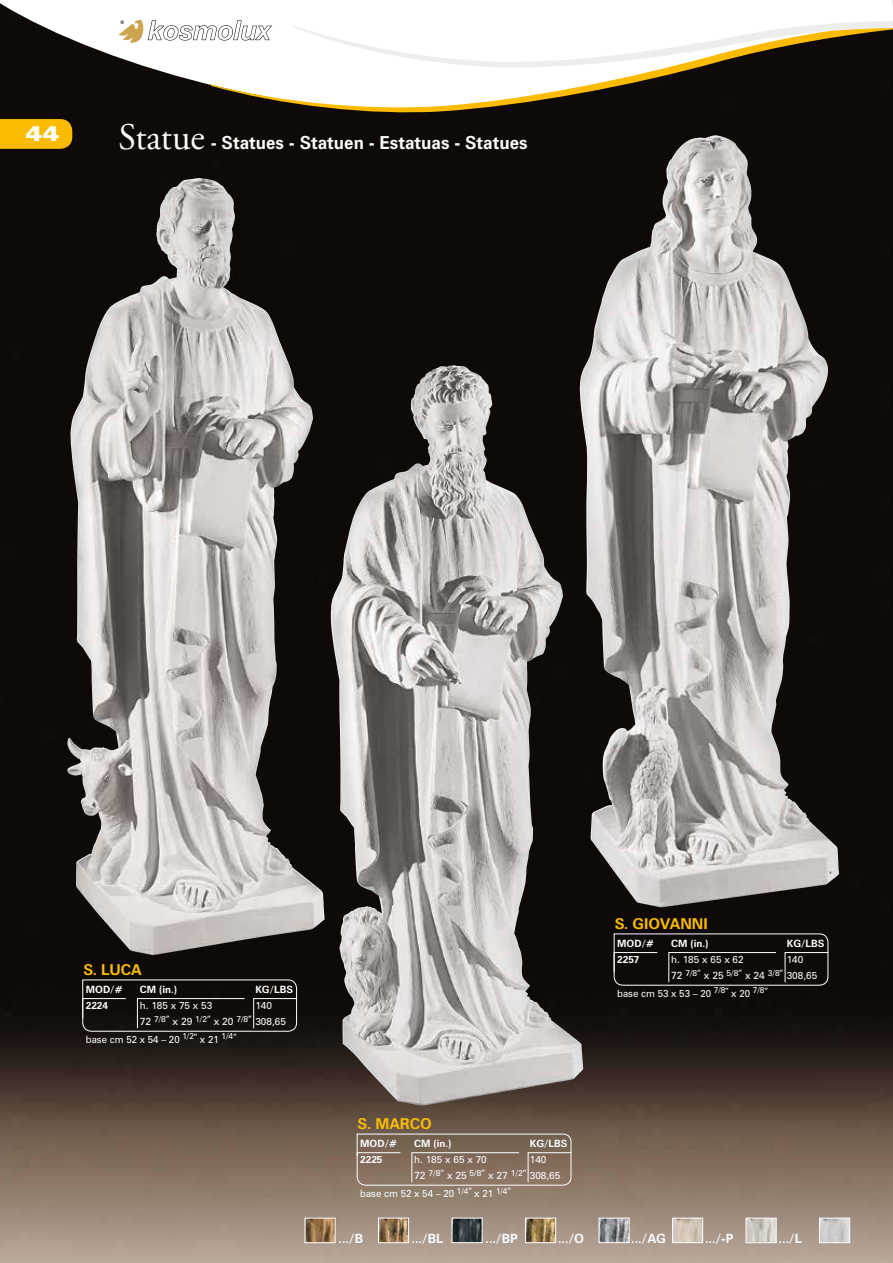
<style>
.page{position:relative;width:893px;height:1263px;background:#fff}
.page>*{position:absolute;margin:0;border:0;box-sizing:border-box;transform-origin:0 0}
.t1{font:900 expanded 21px "Zurich BT";color:#fff}
.t2{font:700 18px "Zurich BT";color:#fbfbfb;scale:.96 1}
.t3{font:700 15px "Zurich BT";color:#fabb00}
.t4{font:700 12.75px "Zurich BT";color:#f9fcfe}
.t5{font:10.05px "Zurich BT";color:#fbfdfe}
.t6{font:700 10.05px "Zurich BT";color:#fbfdfe}
.t7{font:8.4px "Zurich BT";color:#fbfdfe}
.s1{font-family:"Adobe Garamond Pro";font-weight:400;font-size:37.5px}
.s2{font-size:10.2px}
.s3{font-size:8.7px}
.s4{font-size:10.05px}
</style>
<div class="page">
<img style="left:0;top:0;width:893px;height:1263px">
<img style="left:821px;top:1220px;width:27px;height:21px">
<div style="left:819px;top:1218px;width:31px;height:25px;border:1px solid #fff"></div>
<img style="left:307px;top:1220px;width:27px;height:21px">
<div style="left:305px;top:1218px;width:31px;height:25px;border:1px solid #fff"></div>
<img style="left:380px;top:1220px;width:27px;height:21px">
<div style="left:378px;top:1218px;width:31px;height:25px;border:1px solid #fff"></div>
<img style="left:454px;top:1220px;width:27px;height:21px">
<div style="left:452px;top:1218px;width:31px;height:25px;border:1px solid #fff"></div>
<img style="left:527px;top:1220px;width:27px;height:21px">
<div style="left:525px;top:1218px;width:31px;height:25px;border:1px solid #fff"></div>
<img style="left:601px;top:1220px;width:27px;height:21px">
<div style="left:599px;top:1218px;width:31px;height:25px;border:1px solid #fff"></div>
<img style="left:748px;top:1220px;width:27px;height:21px">
<div style="left:746px;top:1218px;width:31px;height:25px;border:1px solid #fff"></div>
<img style="left:674px;top:1220px;width:27px;height:21px">
<div style="left:672px;top:1218px;width:31px;height:25px;border:1px solid #fff"></div>
<img style="left:330px;top:366px;width:121px;height:638px">
<img style="left:66px;top:179px;width:127px;height:709px">
<svg style="left:356px;top:1133px;width:216px;height:53px;background:#877464"></svg>
<svg style="left:82px;top:979px;width:215px;height:53px;background:#211c1a"></svg>
<img style="left:578px;top:136px;width:261px;height:771px">
<svg style="left:613px;top:933px;width:216px;height:53px;background:#1e1a17"></svg>
<svg style="left:209px;top:21px;width:684px;height:95px;fill:#0f0a07"></svg>
<svg style="left:292px;top:21px;width:601px;height:49px"></svg>
<svg style="left:0;top:119px;width:72px;height:30px;background:#f2b500"></svg>
<svg style="left:119px;top:19px;width:153px;height:26px"></svg>
<h1 class="t1" style="left:26px;top:122px;width:35px">44</h1>
<h2 class="t2" style="left:119px;top:131px;width:428px"><span class="s1">Statue</span> - Statues - Statuen - Estatuas - Statues</h2>
<h3 class="t3" style="left:83px;top:960px;width:60px">S. LUCA</h3>
<p class="t6" style="left:86px;top:983px;width:38px">MOD/#</p>
<p class="t6" style="left:140px;top:983px;width:39px">CM (in.)</p>
<p class="t6" style="left:255px;top:983px;width:39px">KG/LBS</p>
<p class="t6" style="left:86px;top:999px;width:24px">2224</p>
<p class="t5" style="left:140px;top:999px;width:74px">h. 185 x 75 x 53</p>
<p class="t5" style="left:255px;top:999px;width:18px">140</p>
<p class="t7" style="left:140px;top:1014px;width:148px"><span class="s2">72</span> 7/8<span class="s3">”</span> <span class="s2">x 29</span> 1/2<span class="s3">”</span> <span class="s2">x 20</span> 7/8<span class="s3">”</span> <span class="s4">308,65</span></p>
<p class="t5" style="left:86px;top:1033px;width:152px">base cm 52 x 54 – 20 <sup>1/2</sup><sup>”</sup> <span class="s2">x</span> 21 <sup>1/4</sup><sup>”</sup></p>
<h3 class="t3" style="left:615px;top:914px;width:95px">S. GIOVANNI</h3>
<h3 class="t3" style="left:357px;top:1115px;width:76px">S. MARCO</h3>
<p class="t6" style="left:360px;top:1137px;width:38px">MOD/#</p>
<p class="t6" style="left:414px;top:1137px;width:39px">CM (in.)</p>
<p class="t6" style="left:530px;top:1137px;width:39px">KG/LBS</p>
<p class="t6" style="left:360px;top:1153px;width:24px">2225</p>
<p class="t5" style="left:414px;top:1154px;width:74px">h. 185 x 65 x 70</p>
<p class="t5" style="left:530px;top:1154px;width:18px">140</p>
<p class="t7" style="left:414px;top:1168px;width:148px"><span class="s2">72</span> 7/8<span class="s3">”</span> <span class="s2">x 25</span> 5/8<span class="s3">”</span> <span class="s2">x 27</span> 1/2<span class="s3">”</span> <span class="s4">308,65</span></p>
<p class="t5" style="left:360px;top:1187px;width:152px">base cm 52 x 54 – 20 <sup>1/4</sup><sup>”</sup> <span class="s2">x</span> 21 <sup>1/4</sup><sup>”</sup></p>
<p class="t6" style="left:617px;top:937px;width:38px">MOD/#</p>
<p class="t6" style="left:671px;top:937px;width:39px">CM (in.)</p>
<p class="t6" style="left:787px;top:937px;width:39px">KG/LBS</p>
<p class="t6" style="left:617px;top:953px;width:24px">2257</p>
<p class="t5" style="left:671px;top:953px;width:74px">h. 185 x 65 x 62</p>
<p class="t5" style="left:787px;top:953px;width:18px">140</p>
<p class="t7" style="left:671px;top:968px;width:148px"><span class="s2">72</span> 7/8<span class="s3">”</span> <span class="s2">x 25</span> 5/8<span class="s3">”</span> <span class="s2">x 24</span> 3/8<span class="s3">”</span> <span class="s4">308,65</span></p>
<p class="t5" style="left:617px;top:987px;width:152px">base cm 53 x 53 – 20 <sup>7/8</sup><sup>”</sup> <span class="s2">x</span> 20 <sup>7/8</sup><sup>”</sup></p>
<p class="t4" style="left:339px;top:1231px;width:26px">.../B</p>
<p class="t4" style="left:411px;top:1231px;width:33px">.../BL</p>
<p class="t4" style="left:485px;top:1231px;width:34px">.../BP</p>
<p class="t4" style="left:558px;top:1231px;width:28px">.../O</p>
<p class="t4" style="left:631px;top:1231px;width:36px">.../AG</p>
<p class="t4" style="left:705px;top:1231px;width:30px">.../-P</p>
<p class="t4" style="left:779px;top:1231px;width:25px">.../L</p>
</div>
